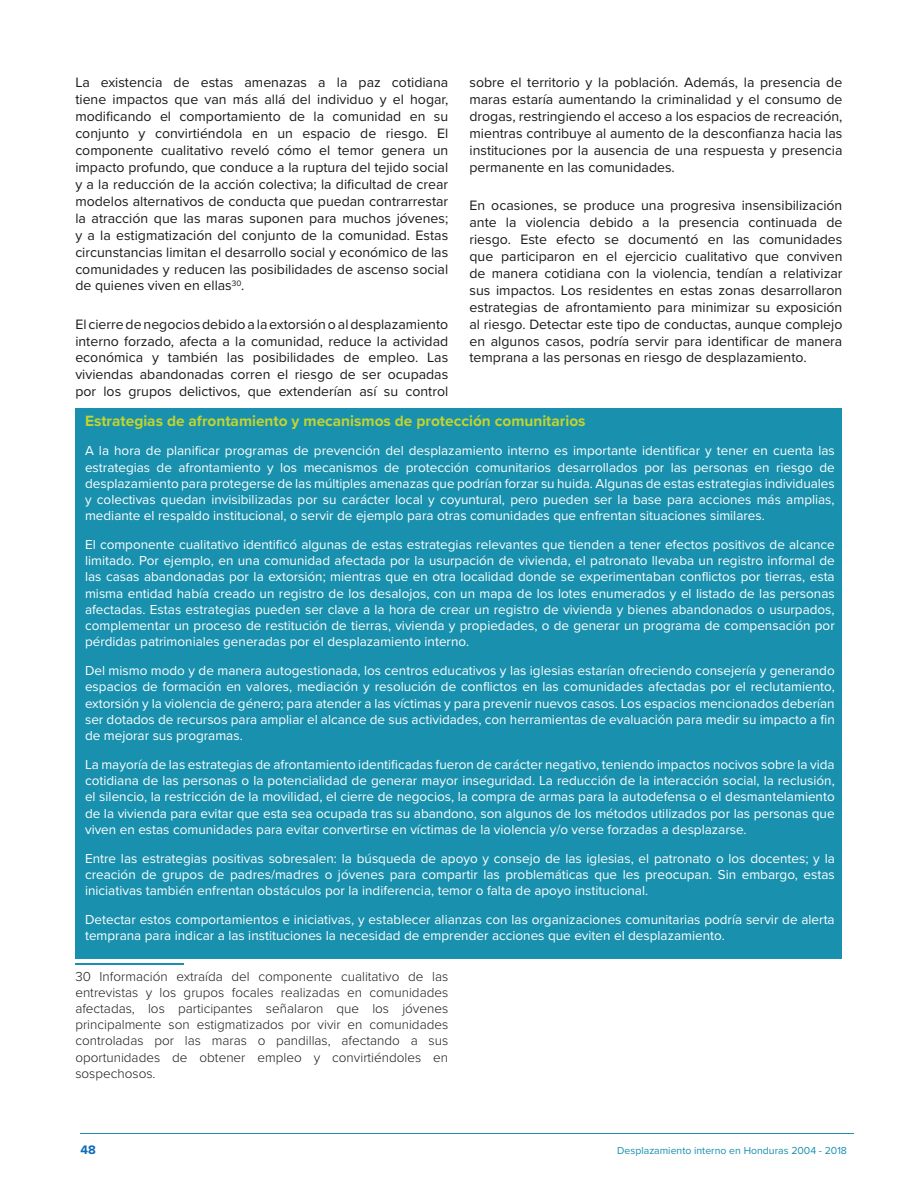
<style>
.page{position:relative;width:918px;height:1188px;background:#fff}
.page>*{position:absolute;margin:0;border:0;box-sizing:border-box;transform-origin:0 0}
.t1{font:700 15.45px "Proxima Nova";color:#c4d42e}
.t2{font:14.1px/17px "Proxima Nova";color:#1a1a18;text-align:justify}
.t3{font:13.5px/16.2px "Proxima Nova";color:#fff;text-align:justify}
.t4{font:300 13.5px/16.2px "Proxima Nova";color:#1a1a18;text-align:justify}
.t5{font:700 12.75px "Proxima Nova";color:#116ab5}
.t6{font:10.5px "Proxima Nova";color:#1890ae}
</style>
<div class="page">
<hr style="left:81px;top:1133px;width:773px;height:1px;background:#1890ae">
<hr style="left:75px;top:964px;width:108px;height:1px;background:#1890ae">
<div style="left:75px;top:408px;width:767px;height:551px;background:#1890ae"></div>
<p class="t2" style="left:75px;top:75px;width:374px">La existencia de estas amenazas a la paz cotidiana tiene impactos que van más allá del individuo y el hogar, modificando el comportamiento de la comunidad en su conjunto y convirtiéndola en un espacio de riesgo. El componente cualitativo reveló cómo el temor genera un impacto profundo, que conduce a la ruptura del tejido social y a la reducción de la acción colectiva; la dificultad de crear modelos alternativos de conducta que puedan contrarrestar la atracción que las maras suponen para muchos jóvenes; y a la estigmatización del conjunto de la comunidad. Estas circunstancias limitan el desarrollo social y económico de las comunidades y reducen las posibilidades de ascenso social de quienes viven en ellas<sup>30</sup>.</p>
<p class="t2" style="left:75px;top:316px;width:374px">El cierre de negocios debido a la extorsión o al desplazamiento interno forzado, afecta a la comunidad, reduce la actividad económica y también las posibilidades de empleo. Las viviendas abandonadas corren el riesgo de ser ocupadas por los grupos delictivos, que extenderían así su control</p>
<p class="t2" style="left:470px;top:75px;width:374px">sobre el territorio y la población. Además, la presencia de maras estaría aumentando la criminalidad y el consumo de drogas, restringiendo el acceso a los espacios de recreación, mientras contribuye al aumento de la desconfianza hacia las instituciones por la ausencia de una respuesta y presencia permanente en las comunidades.</p>
<p class="t2" style="left:470px;top:198px;width:374px">En ocasiones, se produce una progresiva insensibilización ante la violencia debido a la presencia continuada de riesgo. Este efecto se documentó en las comunidades que participaron en el ejercicio cualitativo que conviven de manera cotidiana con la violencia, tendían a relativizar sus impactos. Los residentes en estas zonas desarrollaron estrategias de afrontamiento para minimizar su exposición al riesgo. Detectar este tipo de conductas, aunque complejo en algunos casos, podría servir para identificar de manera temprana a las personas en riesgo de desplazamiento.</p>
<p class="t1" style="left:85px;top:415px;width:502px">Estrategias de afrontamiento y mecanismos de protección comunitarios</p>
<p class="t3" style="left:85px;top:444px;width:751px">A la hora de planificar programas de prevención del desplazamiento interno es importante identificar y tener en cuenta las estrategias de afrontamiento y los mecanismos de protección comunitarios desarrollados por las personas en riesgo de desplazamiento para protegerse de las múltiples amenazas que podrían forzar su huida. Algunas de estas estrategias individuales y colectivas quedan invisibilizadas por su carácter local y coyuntural, pero pueden ser la base para acciones más amplias, mediante el respaldo institucional, o servir de ejemplo para otras comunidades que enfrentan situaciones similares.</p>
<p class="t3" style="left:85px;top:537px;width:751px">El componente cualitativo identificó algunas de estas estrategias relevantes que tienden a tener efectos positivos de alcance limitado. Por ejemplo, en una comunidad afectada por la usurpación de vivienda, el patronato llevaba un registro informal de las casas abandonadas por la extorsión; mientras que en otra localidad donde se experimentaban conflictos por tierras, esta misma entidad había creado un registro de los desalojos, con un mapa de los lotes enumerados y el listado de las personas afectadas. Estas estrategias pueden ser clave a la hora de crear un registro de vivienda y bienes abandonados o usurpados, complementar un proceso de restitución de tierras, vivienda y propiedades, o de generar un programa de compensación por pérdidas patrimoniales generadas por el desplazamiento interno.</p>
<p class="t3" style="left:85px;top:664px;width:751px">Del mismo modo y de manera autogestionada, los centros educativos y las iglesias estarían ofreciendo consejería y generando espacios de formación en valores, mediación y resolución de conflictos en las comunidades afectadas por el reclutamiento, extorsión y la violencia de género; para atender a las víctimas y para prevenir nuevos casos. Los espacios mencionados deberían ser dotados de recursos para ampliar el alcance de sus actividades, con herramientas de evaluación para medir su impacto a fin de mejorar sus programas.</p>
<p class="t3" style="left:85px;top:757px;width:751px">La mayoría de las estrategias de afrontamiento identificadas fueron de carácter negativo, teniendo impactos nocivos sobre la vida cotidiana de las personas o la potencialidad de generar mayor inseguridad. La reducción de la interacción social, la reclusión, el silencio, la restricción de la movilidad, el cierre de negocios, la compra de armas para la autodefensa o el desmantelamiento de la vivienda para evitar que esta sea ocupada tras su abandono, son algunos de los métodos utilizados por las personas que viven en estas comunidades para evitar convertirse en víctimas de la violencia y/o verse forzadas a desplazarse.</p>
<p class="t3" style="left:85px;top:851px;width:751px">Entre las estrategias positivas sobresalen: la búsqueda de apoyo y consejo de las iglesias, el patronato o los docentes; y la creación de grupos de padres/madres o jóvenes para compartir las problemáticas que les preocupan. Sin embargo, estas iniciativas también enfrentan obstáculos por la indiferencia, temor o falta de apoyo institucional.</p>
<p class="t3" style="left:85px;top:912px;width:751px">Detectar estos comportamientos e iniciativas, y establecer alianzas con las organizaciones comunitarias podría servir de alerta temprana para indicar a las instituciones la necesidad de emprender acciones que eviten el desplazamiento.</p>
<p class="t4" style="left:75px;top:969px;width:374px">30 Información extraída del componente cualitativo de las entrevistas y los grupos focales realizadas en comunidades afectadas, los participantes señalaron que los jóvenes principalmente son estigmatizados por vivir en comunidades controladas por las maras o pandillas, afectando a sus oportunidades de obtener empleo y convirtiéndoles en sospechosos.</p>
<p class="t5" style="left:81px;top:1145px;width:17px">48</p>
<p class="t6" style="left:617px;top:1146px;width:231px">Desplazamiento interno en Honduras 2004 - 2018</p>
</div>
